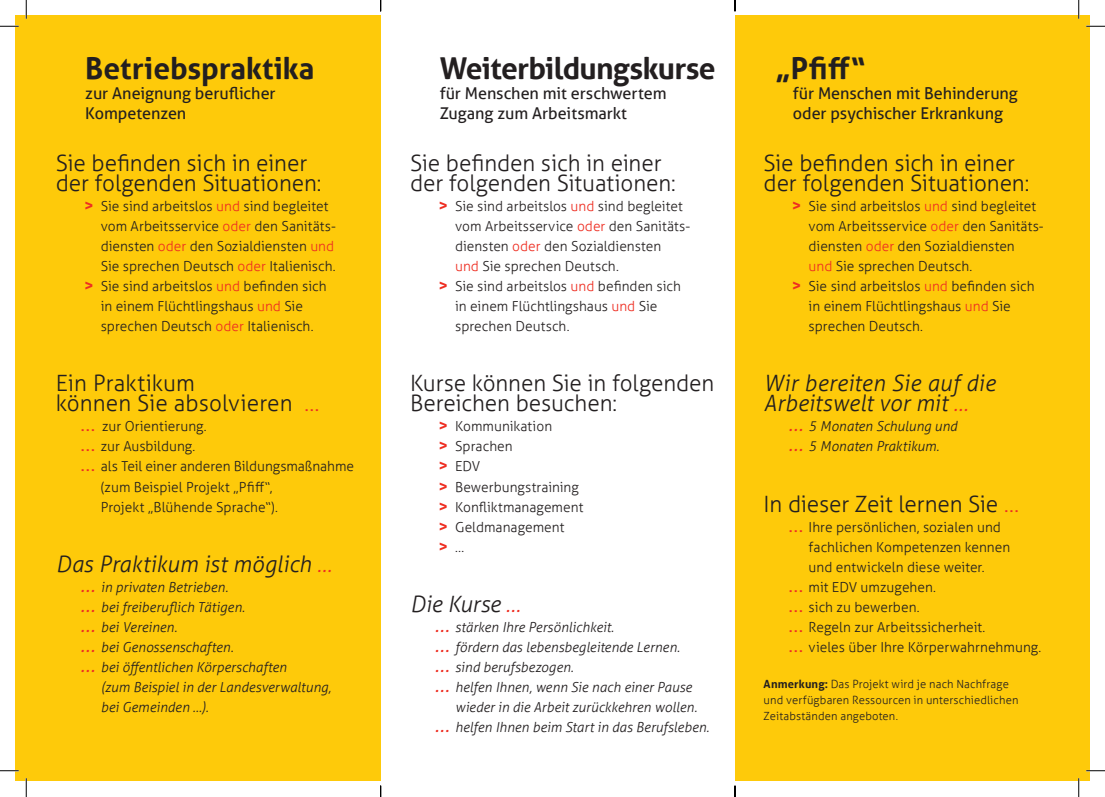
<style>
.page{position:relative;width:1105px;height:797px;background:#fff}
.page>*{position:absolute;margin:0;border:0;box-sizing:border-box;transform-origin:0 0}
.t1{font:700 30px "Aller";letter-spacing:-.015em;color:#231f20}
.t2{font:300 22.5px/20px "Aller";letter-spacing:-.005em;color:#231f20}
.t3{font:italic 300 22.5px/20px "Aller";letter-spacing:.005em;color:#231f20}
.t4{font:16.25px/20px "Aller";letter-spacing:-.005em;color:#231f20}
.t5{font:700 16.25px "Aller";color:#ee2e22}
.t6{font:300 13.75px/20px "Aller";color:#231f20}
.t7{font:italic 300 13.75px/20px "Aller";color:#231f20}
.t8{font:300 11.25px/16.2px "Aller";letter-spacing:.01em;color:#231f20}
.s1{font-weight:700;font-size:16.25px;color:#ee2e22}
.s2{color:#ee2e22}
.s3{font-size:22.5px;color:#ee2e22}
.s4{font-weight:300;font-size:13.75px;color:#231f20}
.s5{font-weight:700}
</style>
<div class="page">
<div style="left:16px;top:16px;width:365px;height:765px;background:#feca0a"></div>
<div style="left:735px;top:16px;width:354px;height:765px;background:#feca0a"></div>
<svg style="left:0;top:25px;width:19px;height:2px"></svg>
<svg style="left:1086px;top:25px;width:19px;height:2px"></svg>
<svg style="left:0;top:770px;width:19px;height:1px"></svg>
<svg style="left:1086px;top:770px;width:19px;height:1px"></svg>
<svg style="left:25px;top:0;width:2px;height:19px"></svg>
<svg style="left:25px;top:778px;width:2px;height:19px"></svg>
<svg style="left:1078px;top:0;width:1px;height:19px"></svg>
<svg style="left:1078px;top:778px;width:1px;height:19px"></svg>
<svg style="left:380px;top:785px;width:1px;height:12px"></svg>
<svg style="left:734px;top:0;width:2px;height:11px"></svg>
<svg style="left:734px;top:785px;width:2px;height:12px"></svg>
<h1 class="t1" style="left:85px;top:49px;width:231px">Betriebspraktika</h1>
<p class="t4" style="left:85px;top:83px;width:192px">zur Aneignung beruflicher<br>Kompetenzen</p>
<h2 class="t2" style="left:56px;top:153px;width:267px">Sie befinden sich in einer der folgenden Situationen:</h2>
<p class="t6" style="left:84px;top:196px;width:246px"><span class="s1">&gt;</span> Sie sind arbeitslos <span class="s2">und</span> sind begleitet</p>
<p class="t6" style="left:101px;top:216px;width:237px">vom Arbeitsservice <span class="s2">oder</span> den Sanitäts-</p>
<p class="t6" style="left:101px;top:236px;width:235px">diensten <span class="s2">oder</span> den Sozialdiensten <span class="s2">und</span></p>
<p class="t6" style="left:101px;top:256px;width:236px">Sie sprechen Deutsch <span class="s2">oder</span> Italienisch.</p>
<p class="t6" style="left:84px;top:276px;width:244px"><span class="s1">&gt;</span> Sie sind arbeitslos <span class="s2">und</span> befinden sich</p>
<p class="t6" style="left:101px;top:296px;width:204px">in einem Flüchtlingshaus <span class="s2">und</span> Sie</p>
<p class="t6" style="left:101px;top:316px;width:214px">sprechen Deutsch <span class="s2">oder</span> Italienisch.</p>
<h2 class="t2" style="left:56px;top:373px;width:265px">Ein Praktikum<br>können Sie absolvieren <span class="s2">…</span></h2>
<p class="t6" style="left:81px;top:416px;width:128px"><span class="s3">…</span> zur Orientierung.</p>
<p class="t6" style="left:81px;top:436px;width:116px"><span class="s3">…</span> zur Ausbildung.</p>
<p class="t6" style="left:81px;top:456px;width:275px"><span class="s3">…</span> als Teil einer anderen Bildungsmaßnahme</p>
<p class="t6" style="left:101px;top:476px;width:173px">(zum Beispiel Projekt „Pfiff“,</p>
<p class="t6" style="left:101px;top:496px;width:179px">Projekt „Blühende Sprache“).</p>
<h2 class="t3" style="left:56px;top:553px;width:278px">Das Praktikum ist möglich <span class="s2">…</span></h2>
<p class="t7" style="left:81px;top:576px;width:149px"><span class="s3">…</span> in privaten Betrieben.</p>
<p class="t7" style="left:81px;top:596px;width:166px"><span class="s3">…</span> bei freiberuflich Tätigen.</p>
<p class="t7" style="left:81px;top:616px;width:98px"><span class="s3">…</span> bei Vereinen.</p>
<p class="t7" style="left:81px;top:636px;width:154px"><span class="s3">…</span> bei Genossenschaften.</p>
<p class="t7" style="left:81px;top:656px;width:208px"><span class="s3">…</span> bei öffentlichen Körperschaften</p>
<p class="t7" style="left:101px;top:676px;width:232px">(zum Beispiel in der Landesverwaltung,</p>
<p class="t7" style="left:101px;top:696px;width:109px">bei Gemeinden …).</p>
<h1 class="t1" style="left:440px;top:49px;width:278px">Weiterbildungskurse</h1>
<p class="t4" style="left:440px;top:83px;width:228px">für Menschen mit erschwertem<br>Zugang zum Arbeitsmarkt</p>
<h2 class="t2" style="left:410px;top:153px;width:267px">Sie befinden sich in einer der folgenden Situationen:</h2>
<p class="t6" style="left:438px;top:196px;width:246px"><span class="s1">&gt;</span> Sie sind arbeitslos <span class="s2">und</span> sind begleitet</p>
<p class="t6" style="left:455px;top:216px;width:237px">vom Arbeitsservice <span class="s2">oder</span> den Sanitäts-</p>
<p class="t6" style="left:455px;top:236px;width:208px">diensten <span class="s2">oder</span> den Sozialdiensten</p>
<p class="t6" style="left:455px;top:256px;width:165px"><span class="s2">und</span> Sie sprechen Deutsch.</p>
<p class="t6" style="left:438px;top:276px;width:244px"><span class="s1">&gt;</span> Sie sind arbeitslos <span class="s2">und</span> befinden sich</p>
<p class="t6" style="left:455px;top:296px;width:204px">in einem Flüchtlingshaus <span class="s2">und</span> Sie</p>
<p class="t6" style="left:455px;top:316px;width:116px">sprechen Deutsch.</p>
<h2 class="t2" style="left:410px;top:373px;width:306px">Kurse können Sie in folgenden<br>Bereichen besuchen:</h2>
<p class="t6" style="left:438px;top:416px;width:146px"><span class="s1">&gt;</span> Kommunikation<br><span class="s1">&gt;</span> Sprachen<br><span class="s1">&gt;</span> EDV<br><span class="s1">&gt;</span> Bewerbungstraining <span class="s1">&gt;</span> Konfliktmanagement <span class="s1">&gt;</span> Geldmanagement</p>
<p class="t5" style="left:438px;top:535px;width:27px">&gt; <span class="s4">…</span></p>
<h2 class="t3" style="left:410px;top:593px;width:112px">Die Kurse <span class="s2">…</span></h2>
<p class="t7" style="left:435px;top:616px;width:181px"><span class="s3">…</span> stärken Ihre Persönlichkeit.</p>
<p class="t7" style="left:435px;top:636px;width:246px"><span class="s3">…</span> fördern das lebensbegleitende Lernen.</p>
<p class="t7" style="left:435px;top:656px;width:140px"><span class="s3">…</span> sind berufsbezogen.</p>
<p class="t7" style="left:435px;top:676px;width:258px"><span class="s3">…</span> helfen Ihnen, wenn Sie nach einer Pause</p>
<p class="t7" style="left:455px;top:696px;width:243px">wieder in die Arbeit zurückkehren wollen.</p>
<p class="t7" style="left:435px;top:716px;width:276px"><span class="s3">…</span> helfen Ihnen beim Start in das Berufsleben.</p>
<h1 class="t1" style="left:775px;top:49px;width:92px">„Pfiff“</h1>
<p class="t4" style="left:793px;top:83px;width:227px">für Menschen mit Behinderung oder psychischer Erkrankung</p>
<h2 class="t2" style="left:764px;top:153px;width:267px">Sie befinden sich in einer der folgenden Situationen:</h2>
<p class="t6" style="left:792px;top:196px;width:246px"><span class="s1">&gt;</span> Sie sind arbeitslos <span class="s2">und</span> sind begleitet</p>
<p class="t6" style="left:809px;top:216px;width:237px">vom Arbeitsservice <span class="s2">oder</span> den Sanitäts-</p>
<p class="t6" style="left:809px;top:236px;width:208px">diensten <span class="s2">oder</span> den Sozialdiensten</p>
<p class="t6" style="left:809px;top:256px;width:165px"><span class="s2">und</span> Sie sprechen Deutsch.</p>
<p class="t6" style="left:792px;top:276px;width:244px"><span class="s1">&gt;</span> Sie sind arbeitslos <span class="s2">und</span> befinden sich</p>
<p class="t6" style="left:809px;top:296px;width:204px">in einem Flüchtlingshaus <span class="s2">und</span> Sie</p>
<p class="t6" style="left:809px;top:316px;width:116px">sprechen Deutsch.</p>
<h2 class="t3" style="left:764px;top:373px;width:233px">Wir bereiten Sie auf die<br>Arbeitswelt vor mit <span class="s2">…</span></h2>
<p class="t7" style="left:788px;top:416px;width:170px"><span class="s3">…</span> 5 Monaten Schulung und <span class="s3">…</span> 5 Monaten Praktikum.</p>
<h2 class="t2" style="left:764px;top:493px;width:257px">In dieser Zeit lernen Sie <span class="s2">…</span></h2>
<p class="t6" style="left:788px;top:516px;width:214px"><span class="s3">…</span> Ihre persönlichen, sozialen und</p>
<p class="t6" style="left:809px;top:536px;width:203px">fachlichen Kompetenzen kennen</p>
<p class="t6" style="left:809px;top:556px;width:178px">und entwickeln diese weiter.</p>
<p class="t6" style="left:788px;top:576px;width:149px"><span class="s3">…</span> mit EDV umzugehen.</p>
<p class="t6" style="left:788px;top:596px;width:133px"><span class="s3">…</span> sich zu bewerben.</p>
<p class="t6" style="left:788px;top:616px;width:199px"><span class="s3">…</span> Regeln zur Arbeitssicherheit.</p>
<p class="t6" style="left:788px;top:636px;width:254px"><span class="s3">…</span> vieles über Ihre Körperwahrnehmung.</p>
<p class="t8" style="left:764px;top:675px;width:256px"><span class="s5">Anmerkung:</span> Das Projekt wird je nach Nachfrage und verfügbaren Ressourcen in unterschiedlichen<br>Zeitabständen angeboten.</p>
</div>
